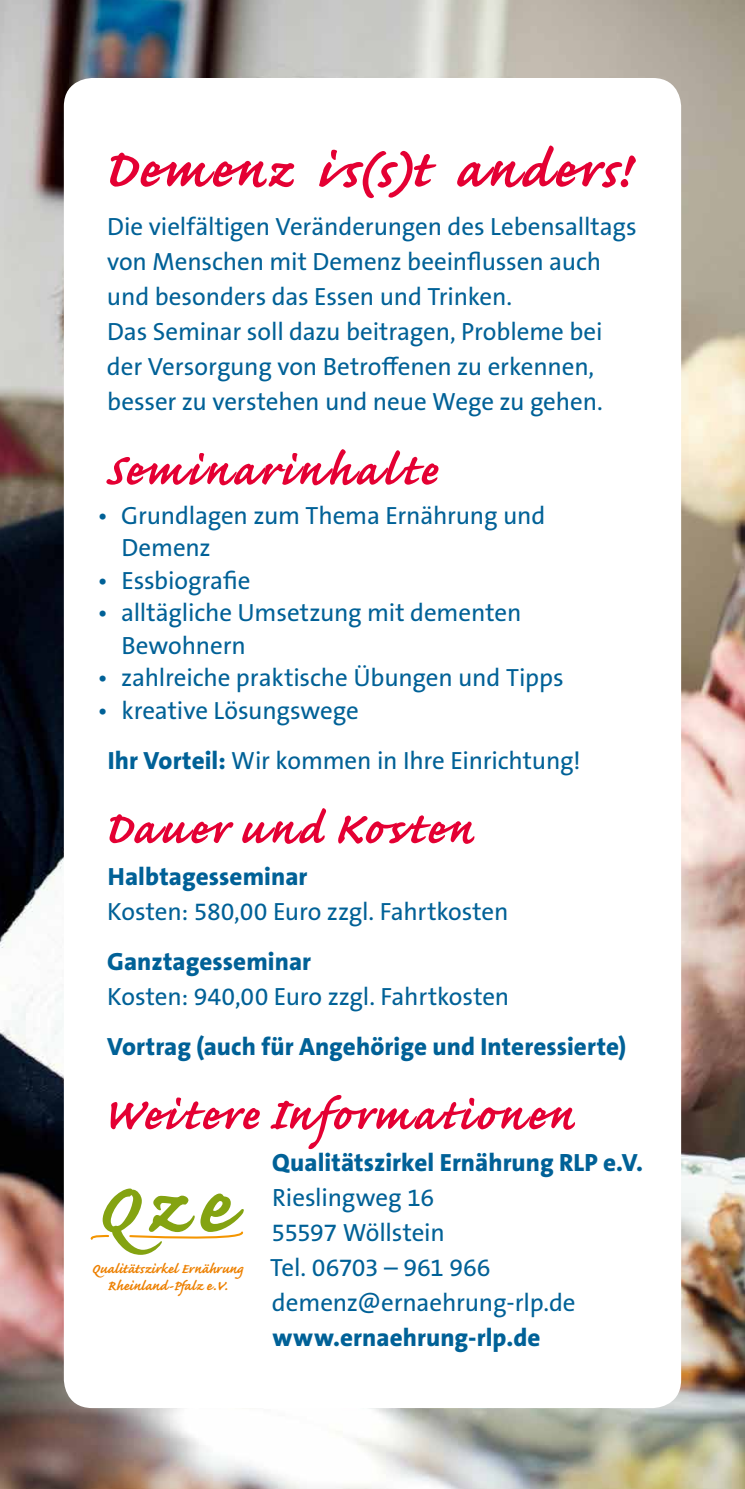
<style>
.page{position:relative;width:745px;height:1489px;background:#fff}
.page>*{position:absolute;margin:0;border:0;box-sizing:border-box;transform-origin:0 0}
.t1{font:700 67.5px "Caflisch Script Pro";letter-spacing:.04em;color:#e40033}
.t2{font:700 57.5px "Caflisch Script Pro";letter-spacing:.05em;color:#e40033}
.t3{font:25px/35px "The Sans B W5 Plain";letter-spacing:-.005em;color:#006197}
.t4{font:800 25px "The Sans B W8";color:#006197}
.t5{font:700 17.25px/17.2px "Caflisch Script";color:#ed8000;text-align:center}
.s1{font-family:"The Sans B W8";font-weight:800}
</style>
<div class="page">
<img style="left:0;top:0;width:744px;height:1488px">
<div style="left:64px;top:78px;width:616px;height:1329px;background:#fff;border-radius:28px"></div>
<svg style="left:90px;top:1188px;width:154px;height:66px"></svg>
<h1 class="t1" style="left:102px;top:135px;width:529px">Demenz is(s)t anders!</h1>
<p class="t3" style="left:107px;top:209px;width:531px">Die vielfältigen Veränderungen des Lebensalltags von Menschen mit Demenz beeinflussen auch und besonders das Essen und Trinken.<br>Das Seminar soll dazu beitragen, Probleme bei der Versorgung von Betroffenen zu erkennen, besser zu verstehen und neue Wege zu gehen.</p>
<h2 class="t2" style="left:105px;top:440px;width:333px">Seminarinhalte</h2>
<p class="t3" style="left:121px;top:499px;width:425px;line-height:32.5px;text-indent:-24px">• Grundlagen zum Thema Ernährung und<br>Demenz</p>
<p class="t3" style="left:97px;top:563px;width:155px">• Essbiografie</p>
<p class="t3" style="left:121px;top:596px;width:401px;line-height:32.5px;text-indent:-24px">• alltägliche Umsetzung mit dementen<br>Bewohnern</p>
<p class="t3" style="left:97px;top:660px;width:467px">• zahlreiche praktische Übungen und Tipps</p>
<p class="t3" style="left:108px;top:685px;width:474px;line-height:50px;text-indent:-11px">• kreative Lösungswege<br><span class="s1">Ihr Vorteil:</span> Wir kommen in Ihre Einrichtung!</p>
<h2 class="t2" style="left:103px;top:799px;width:373px">Dauer und Kosten</h2>
<p class="t4" style="left:108px;top:860px;width:201px">Halbtagesseminar</p>
<p class="t3" style="left:107px;top:894px;width:402px">Kosten: 580,00 Euro zzgl. Fahrtkosten</p>
<p class="t4" style="left:107px;top:945px;width:205px">Ganztagesseminar</p>
<p class="t3" style="left:107px;top:979px;width:403px">Kosten: 940,00 Euro zzgl. Fahrtkosten</p>
<p class="t4" style="left:107px;top:1030px;width:520px">Vortrag (auch für Angehörige und Interessierte)</p>
<h2 class="t2" style="left:102px;top:1085px;width:474px">Weitere Informationen</h2>
<p class="t4" style="left:272px;top:1146px;width:372px">Qualitätszirkel Ernährung RLP e.V.</p>
<p class="t3" style="left:270px;top:1179px;width:306px">Rieslingweg 16<br>55597 Wöllstein<br>Tel. 06703 – 961 966 demenz@ernaehrung-rlp.de</p>
<p class="t4" style="left:272px;top:1321px;width:269px">www.ernaehrung-rlp.de</p>
<p class="t5" style="left:92px;top:1260px;width:153px">Qualitätszirkel Ernährung<br>Rheinland-Pfalz e.V.</p>
</div>
